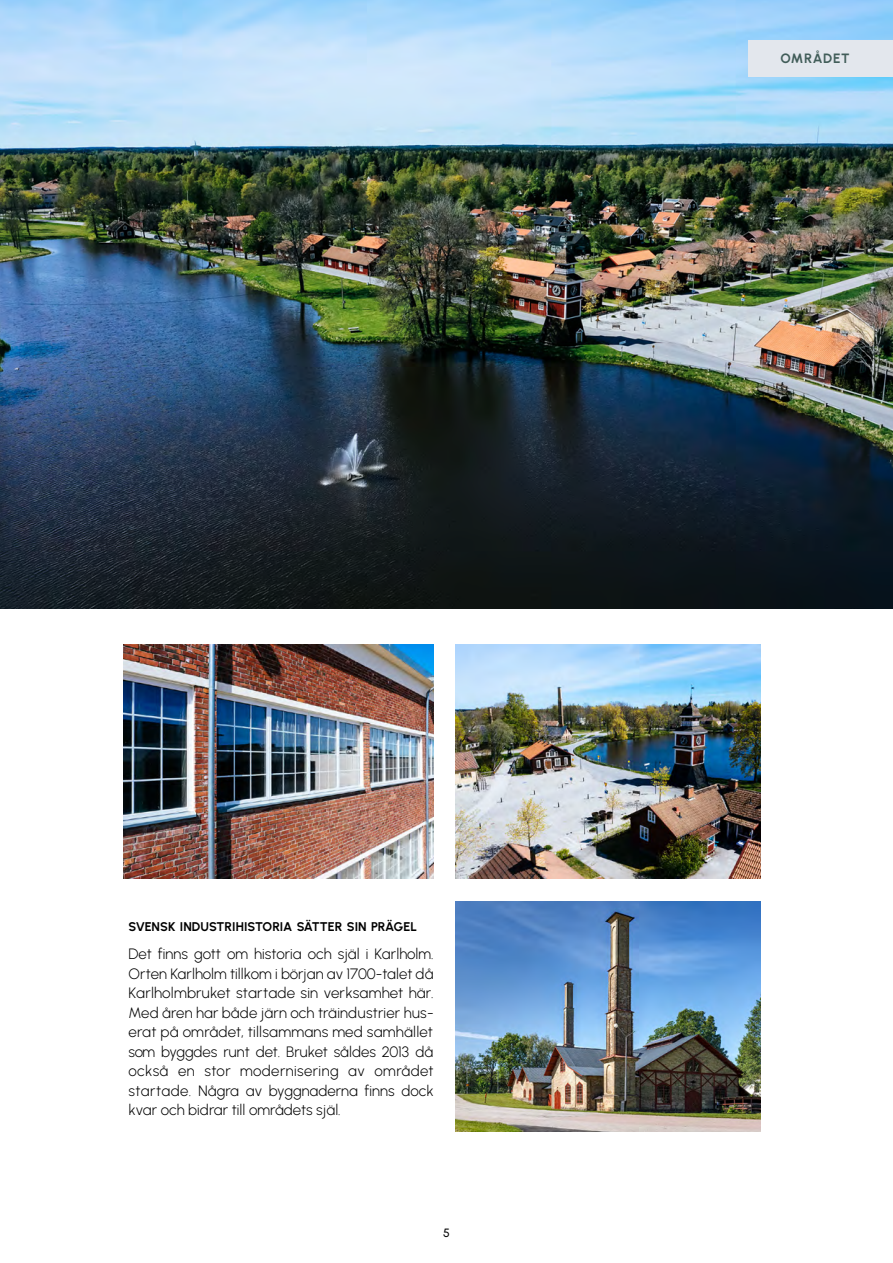
<style>
.page{position:relative;width:893px;height:1263px;background:#fff}
.page>*{position:absolute;margin:0;border:0;box-sizing:border-box;transform-origin:0 0}
.t1{font:300 15px/19.5px "Urbanist";color:#000;text-align:justify}
.t2{font:700 13.5px "Urbanist";letter-spacing:.04em;color:#415d59}
.t3{font:700 12.6px "Urbanist";color:#000}
.t4{font:500 12px "Urbanist";color:#000}
</style>
<div class="page">
<img style="left:0;top:0;width:893px;height:609px">
<img style="left:124px;top:644px;width:310px;height:234px">
<img style="left:456px;top:644px;width:304px;height:235px">
<img style="left:455px;top:901px;width:305px;height:230px">
<div style="left:748px;top:40px;width:145px;height:36px;background:#e3e7ed"></div>
<p class="t2" style="left:780px;top:50px;width:71px">OMRÅDET</p>
<p class="t3" style="left:129px;top:919px;width:290px">SVENSK INDUSTRIHISTORIA SÄTTER SIN PRÄGEL</p>
<p class="t1" style="left:129px;top:944px;width:307px">Det finns gott om historia och själ i Karlholm.<br>Orten Karlholm tillkom i början av 1700-talet då Karlholmbruket startade sin verksamhet här.<br>Med åren har både järn och träindustrier hus&shy;erat på området, tillsammans med samhället som byggdes runt det. Bruket såldes 2013 då också en stor modernisering av området startade. Några av byggnaderna finns dock kvar och bidrar till områdets själ.</p>
<p class="t4" style="left:443px;top:1225px;width:8px">5</p>
</div>
